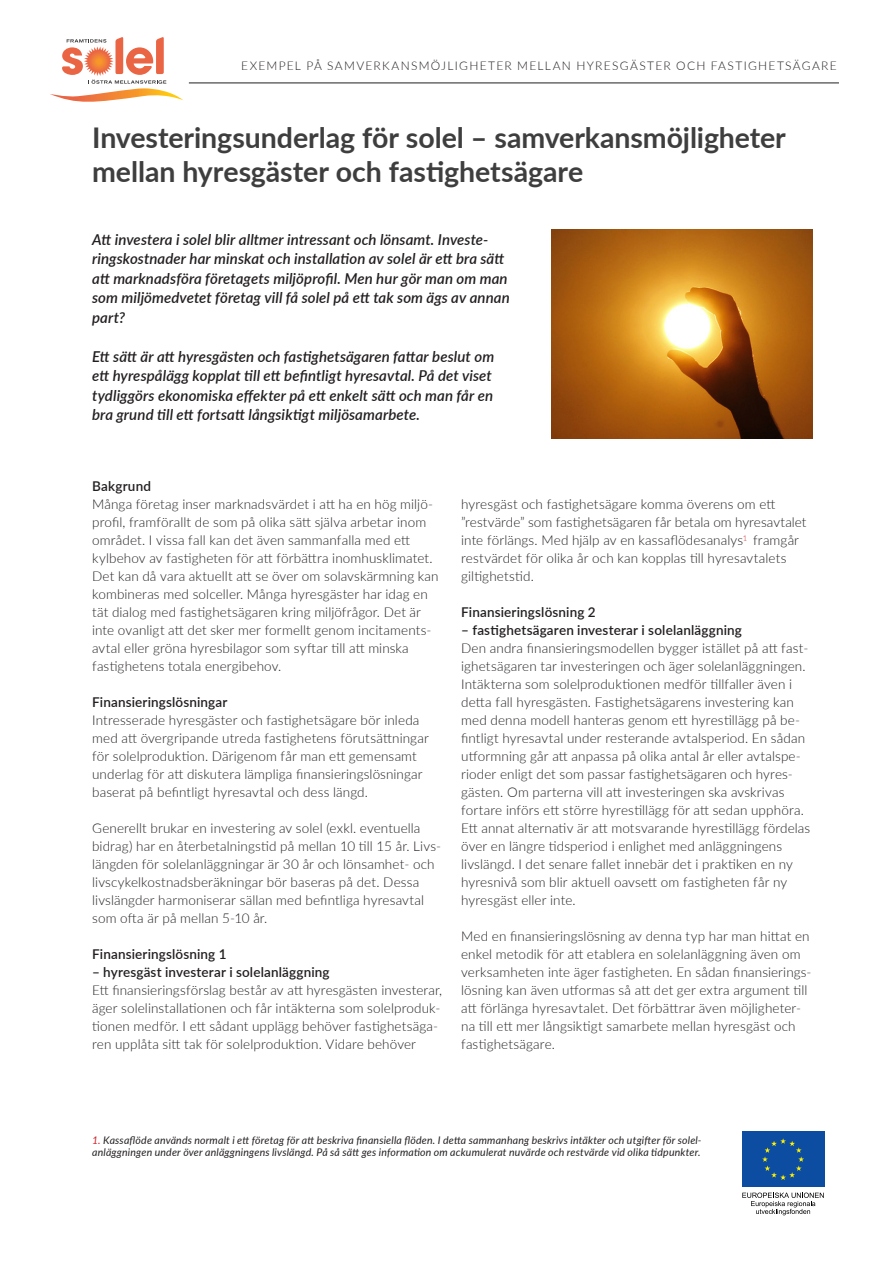
<style>
.page{position:relative;width:893px;height:1263px;background:#fff}
.page>*{position:absolute;margin:0;border:0;box-sizing:border-box;transform-origin:0 0}
.t1{font:700 28.5px/34.5px "Lato";color:#3e3e3f}
.t2{font:italic 600 15px/19.5px "Lato";letter-spacing:.005em;color:#231f20}
.t3{font:300 13.5px/18px "Lato";letter-spacing:.01em;color:#231f20}
.t4{font:600 13.5px "Lato";letter-spacing:.01em;color:#231f20}
.t5{font:300 12px "Lato";letter-spacing:.11em;color:#231f20}
.t6{font:italic 10.5px/12px "Lato";letter-spacing:.02em;color:#231f20}
.s1{color:#d1232a}
</style>
<div class="page">
<div style="left:740px;top:1130px;width:86px;height:58px;background:linear-gradient(to bottom,#0d4da1,#0d4da1)"></div>
<div style="left:742px;top:1132px;width:82px;height:55px;background:#0d4da1"></div>
<svg style="left:762px;top:1138px;width:42px;height:42px"></svg>
<svg style="left:742px;top:1192px;width:82px;height:23px"></svg>
<svg style="left:50px;top:37px;width:133px;height:65px"></svg>
<hr style="left:189px;top:83px;width:650px;height:1px;background:#231f20">
<img style="left:551px;top:230px;width:261px;height:208px">
<p class="t5" style="left:241px;top:58px;width:597px">EXEMPEL PÅ SAMVERKANSMÖJLIGHETER MELLAN HYRESGÄSTER OCH FASTIGHETSÄGARE</p>
<p class="t1" style="left:92px;top:119px;width:695px">Investeringsunderlag för solel – samverkansmöjligheter mellan hyresgäster och fastighetsägare</p>
<p class="t2" style="left:92px;top:229px;width:419px">Att investera i solel blir alltmer intressant och lönsamt. Investe&shy;ringskostnader har minskat och installation av solel är ett bra sätt att marknadsföra företagets miljöprofil. Men hur gör man om man som miljömedvetet företag vill få solel på ett tak som ägs av annan part?</p>
<p class="t2" style="left:92px;top:346px;width:404px">Ett sätt är att hyresgästen och fastighetsägaren fattar beslut om ett hyrespålägg kopplat till ett befintligt hyresavtal. På det viset tydliggörs ekonomiska effekter på ett enkelt sätt och man får en bra grund till ett fortsatt långsiktigt miljösamarbete.</p>
<p class="t4" style="left:92px;top:477px;width:60px">Bakgrund</p>
<p class="t3" style="left:92px;top:495px;width:348px">Många företag inser marknadsvärdet i att ha en hög miljö&shy;profil, framförallt de som på olika sätt själva arbetar inom området. I vissa fall kan det även sammanfalla med ett kylbehov av fastigheten för att förbättra inomhusklimatet.<br>Det kan då vara aktuellt att se över om solavskärmning kan kombineras med solceller. Många hyresgäster har idag en tät dialog med fastighetsägaren kring miljöfrågor. Det är inte ovanligt att det sker mer formellt genom incitaments&shy;avtal eller gröna hyresbilagor som syftar till att minska fastighetens totala energibehov.</p>
<p class="t4" style="left:92px;top:693px;width:137px">Finansieringslösningar</p>
<p class="t3" style="left:92px;top:711px;width:338px">Intresserade hyresgäster och fastighetsägare bör inleda med att övergripande utreda fastighetens förutsättningar för solelproduktion. Därigenom får man ett gemensamt underlag för att diskutera lämpliga finansieringslösningar baserat på befintligt hyresavtal och dess längd.</p>
<p class="t3" style="left:92px;top:819px;width:350px">Generellt brukar en investering av solel (exkl. eventuella bidrag) har en återbetalningstid på mellan 10 till 15 år. Livs&shy;längden för solelanläggningar är 30 år och lönsamhet- och livscykelkostnadsberäkningar bör baseras på det. Dessa livslängder harmoniserar sällan med befintliga hyresavtal som ofta är på mellan 5-10 år.</p>
<p class="t4" style="left:92px;top:945px;width:136px">Finansieringslösning 1</p>
<p class="t4" style="left:92px;top:963px;width:239px">– hyresgäst investerar i solelanläggning</p>
<p class="t3" style="left:92px;top:981px;width:352px">Ett finansieringsförslag består av att hyresgästen investerar, äger solelinstallationen och får intäkterna som solelproduk&shy;tionen medför. I ett sådant upplägg behöver fastighetsäga&shy;ren upplåta sitt tak för solelproduktion. Vidare behöver</p>
<p class="t3" style="left:461px;top:495px;width:347px">hyresgäst och fastighetsägare komma överens om ett ”restvärde” som fastighetsägaren får betala om hyresavtalet inte förlängs. Med hjälp av en kassaflödesanalys<sup>1</sup> framgår restvärdet för olika år och kan kopplas till hyresavtalets giltighetstid.</p>
<p class="t4" style="left:461px;top:603px;width:136px">Finansieringslösning 2</p>
<p class="t4" style="left:461px;top:621px;width:282px">– fastighetsägaren investerar i solelanläggning</p>
<p class="t3" style="left:461px;top:639px;width:351px">Den andra finansieringsmodellen bygger istället på att fast&shy;ighetsägaren tar investeringen och äger solelanläggningen.<br>Intäkterna som solelproduktionen medför tillfaller även i detta fall hyresgästen. Fastighetsägarens investering kan med denna modell hanteras genom ett hyrestillägg på be&shy;fintligt hyresavtal under resterande avtalsperiod. En sådan utformning går att anpassa på olika antal år eller avtalspe&shy;rioder enligt det som passar fastighetsägaren och hyres&shy;gästen. Om parterna vill att investeringen ska avskrivas fortare införs ett större hyrestillägg för att sedan upphöra.<br>Ett annat alternativ är att motsvarande hyrestillägg fördelas över en längre tidsperiod i enlighet med anläggningens livslängd. I det senare fallet innebär det i praktiken en ny hyresnivå som blir aktuell oavsett om fastigheten får ny hyresgäst eller inte.</p>
<p class="t3" style="left:461px;top:927px;width:352px">Med en finansieringslösning av denna typ har man hittat en enkel metodik för att etablera en solelanläggning även om verksamheten inte äger fastigheten. En sådan finansierings&shy;lösning kan även utformas så att det ger extra argument till att förlänga hyresavtalet. Det förbättrar även möjligheter&shy;na till ett mer långsiktigt samarbete mellan hyresgäst och fastighetsägare.</p>
<p class="t6" style="left:92px;top:1133px;width:611px"><span class="s1">1.</span> Kassaflöde används normalt i ett företag för att beskriva finansiella flöden. I detta sammanhang beskrivs intäkter och utgifter för solel&shy;anläggningen under över anläggningens livslängd. På så sätt ges information om ackumulerat nuvärde och restvärde vid olika tidpunkter.</p>
</div>
